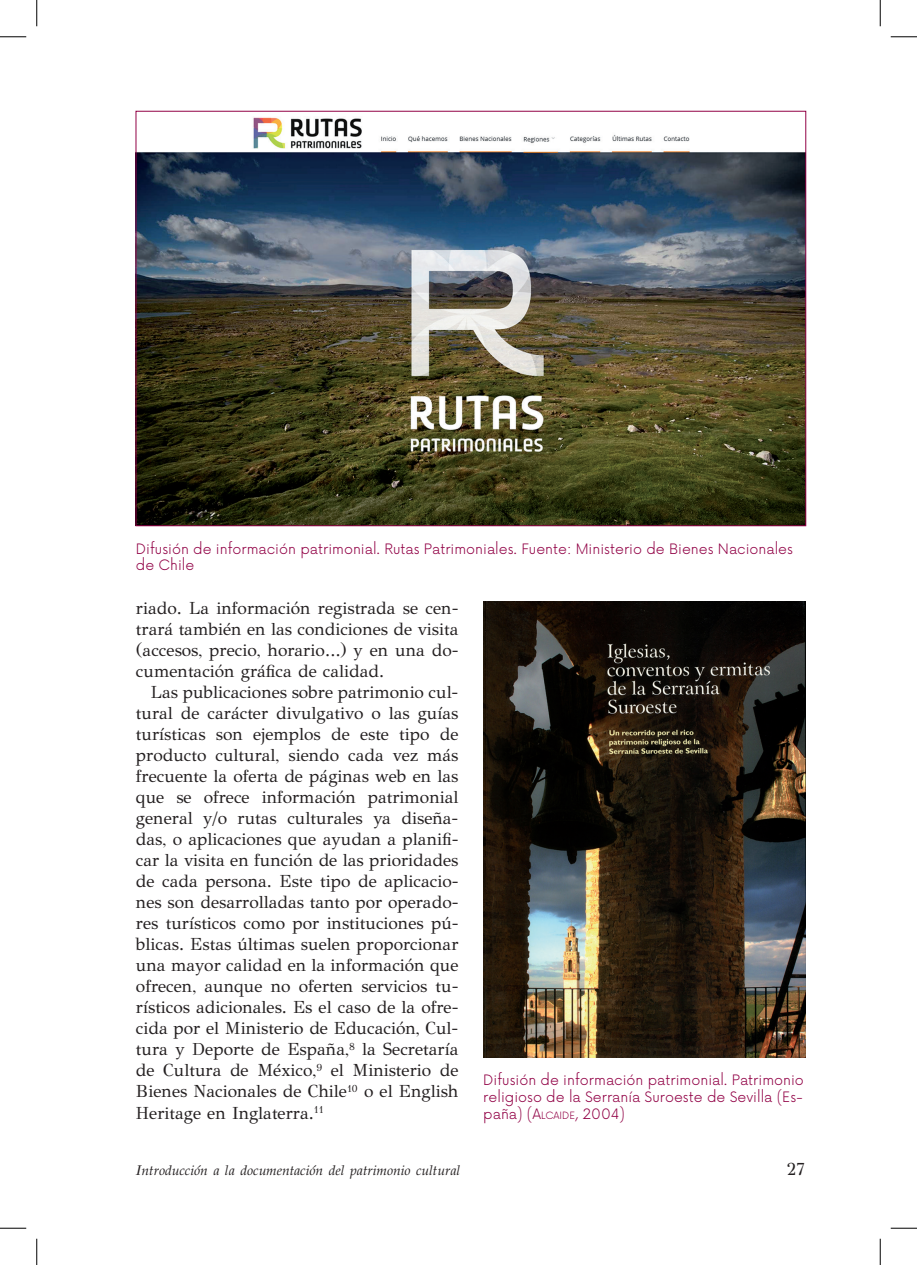
<style>
.page{position:relative;width:917px;height:1265px;background:#fff}
.page>*{position:absolute;margin:0;border:0;box-sizing:border-box;transform-origin:0 0}
.t1{font:17.5px/21px "GFS Didot";color:#231f20;text-align:justify}
.t2{font:300 14px/16.8px "Now Alt";color:#910045}
.t3{font:italic 14px "GFS Didot";color:#231f20}
.s1{font-style:inherit}
.s2{font-size:9.8px}
</style>
<div class="page">
<img style="left:483px;top:601px;width:323px;height:455px">
<img style="left:138px;top:117px;width:666px;height:407px">
<svg style="left:0;top:36px;width:26px;height:1px"></svg>
<svg style="left:891px;top:36px;width:26px;height:1px"></svg>
<svg style="left:0;top:1227px;width:26px;height:1px"></svg>
<svg style="left:891px;top:1227px;width:26px;height:1px"></svg>
<svg style="left:36px;top:0;width:1px;height:26px"></svg>
<svg style="left:36px;top:1238px;width:1px;height:26px"></svg>
<svg style="left:880px;top:0;width:1px;height:26px"></svg>
<svg style="left:880px;top:1238px;width:1px;height:26px"></svg>
<p class="t2" style="left:136px;top:539px;width:658px">Difusión de información patrimonial. Rutas Patrimoniales. Fuente: Ministerio de Bienes Nacionales de Chile</p>
<p class="t1" style="left:136px;top:596px;width:324px">riado. La información registrada se cen&shy;trará también en las condiciones de visita (accesos, precio, horario…) y en una do&shy;cumentación gráfica de calidad.</p>
<p class="t1" style="left:136px;top:680px;width:324px;text-indent:15px">Las publicaciones sobre patrimonio cul&shy;tural de carácter divulgativo o las guías turísticas son ejemplos de este tipo de producto cultural, siendo cada vez más frecuente la oferta de páginas web en las que se ofrece información patrimonial general y/o rutas culturales ya diseña&shy;das, o aplicaciones que ayudan a planifi&shy;car la visita en función de las prioridades de cada persona. Este tipo de aplicacio&shy;nes son desarrolladas tanto por operado&shy;res turísticos como por instituciones pú&shy;blicas. Estas últimas suelen proporcionar una mayor calidad en la información que ofrecen, aunque no oferten servicios tu&shy;rísticos adicionales. Es el caso de la ofre&shy;cida por el Ministerio de Educación, Cul&shy;tura y Deporte de España,<sup>8</sup> la Secretaría de Cultura de México,<sup>9</sup> el Ministerio de Bienes Nacionales de Chile<sup>10</sup> o el English Heritage en Inglaterra.<sup>11</sup></p>
<p class="t2" style="left:483px;top:1070px;width:322px;text-align:justify">Difusión de información patrimonial. Patrimonio religioso de la Serranía Suroeste de Sevilla (Es&shy;paña) (<span class="s1">A</span><span class="s2">LCAIDE</span>, 2004)</p>
<p class="t3" style="left:136px;top:1158px;width:326px">Introducción a la documentación del patrimonio cultural</p>
<p class="t1" style="left:786px;top:1156px;width:20px">27</p>
</div>
